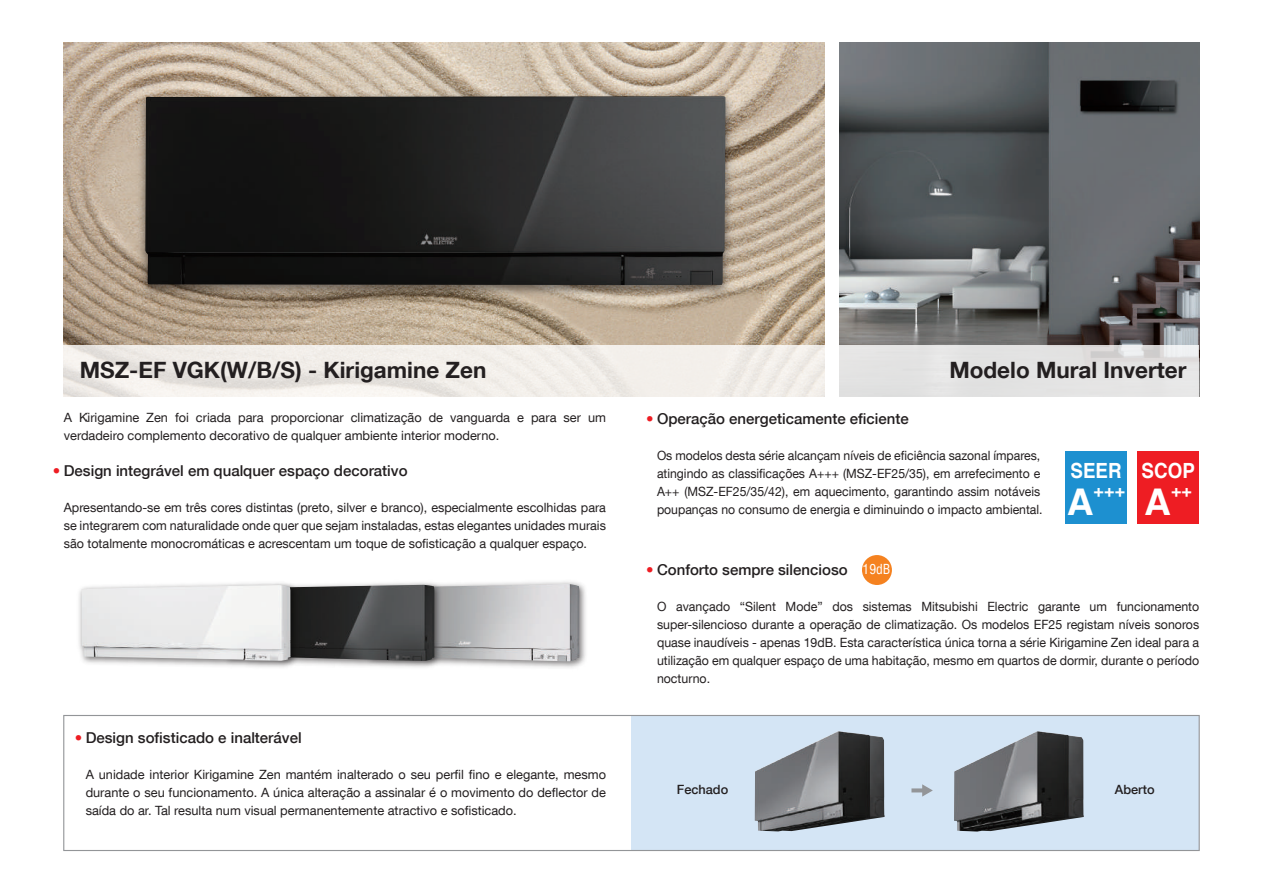
<style>
.page{position:relative;width:1263px;height:893px;background:#fff}
.page>*{position:absolute;margin:0;border:0;box-sizing:border-box;transform-origin:0 0}
.t1{font:700 36.75px "Helvetica";color:#fff}
.t2{font:700 22.5px "Helvetica Neue LT Com";color:#231f20}
.t3{font:700 21px "Helvetica";color:#fff;scale:.9 1}
.t4{font:700 18px "Helvetica";color:#fff}
.t5{font:500 15px "Helvetica Neue LT Com";color:#231f20}
.t6{font:13.5px "Switzerland Condensed";color:#fff}
.t7{font:12.75px/18px "Helvetica Neue LT Com";color:#231f20;text-align:justify}
.t8{font:12.75px/18px "Helvetica Neue LT Com";color:#231f20;scale:.96 1}
.t9{font:500 12.75px "Helvetica Neue LT Com";color:#231f20}
.s1{color:#ee1d23}
</style>
<div class="page">
<div style="left:862px;top:555px;width:30px;height:30px;background:#f58220;border-radius:50%"></div>
<div style="left:1065px;top:452px;width:62px;height:72px;background:#1d90d0"></div>
<div style="left:1137px;top:452px;width:62px;height:72px;background:#ee1d23"></div>
<img style="left:840px;top:43px;width:359px;height:302px">
<img style="left:476px;top:581px;width:110px;height:87px">
<img style="left:476px;top:584px;width:103px;height:77px">
<img style="left:330px;top:582px;width:146px;height:86px">
<img style="left:330px;top:585px;width:104px;height:76px">
<img style="left:79px;top:583px;width:251px;height:85px">
<img style="left:82px;top:585px;width:209px;height:76px">
<img style="left:64px;top:43px;width:761px;height:302px">
<img style="left:86px;top:42px;width:695px;height:355px">
<img style="left:145px;top:96px;width:581px;height:189px">
<div style="left:632px;top:715px;width:567px;height:135px;background:#d4e5f5"></div>
<img style="left:755px;top:731px;width:130px;height:100px">
<img style="left:954px;top:731px;width:130px;height:101px">
<div style="left:63px;top:715px;width:1137px;height:136px;border:1px solid #939598"></div>
<svg style="left:64px;top:345px;width:1135px;height:51px;background:#ebe9e6"></svg>
<svg style="left:911px;top:784px;width:22px;height:13px"></svg>
<h2 class="t2" style="left:80px;top:356px;width:408px">MSZ-EF VGK(W/B/S) - Kirigamine Zen</h2>
<h2 class="t2" style="left:949px;top:356px;width:239px">Modelo Mural Inverter</h2>
<p class="t7" style="left:64px;top:408px;width:544px">A Kirigamine Zen foi criada para proporcionar climatização de vanguarda e para ser um verdadeiro complemento decorativo de qualquer ambiente interior moderno.</p>
<p class="t5" style="left:53px;top:462px;width:356px"><span class="s1">•</span> Design integrável em qualquer espaço decorativo</p>
<p class="t7" style="left:64px;top:498px;width:544px">Apresentando-se em três cores distintas (preto, silver e branco), especialmente escolhidas para se integrarem com naturalidade onde quer que sejam instaladas, estas elegantes unidades murais são totalmente monocromáticas e acrescentam um toque de sofisticação a qualquer espaço.</p>
<p class="t5" style="left:75px;top:729px;width:228px"><span class="s1">•</span> Design sofisticado e inalterável</p>
<p class="t7" style="left:86px;top:765px;width:522px">A unidade interior Kirigamine Zen mantém inalterado o seu perfil fino e elegante, mesmo durante o seu funcionamento. A única alteração a assinalar é o movimento do deflector de saída do ar. Tal resulta num visual permanentemente atractivo e sofisticado.</p>
<p class="t5" style="left:646px;top:409px;width:264px"><span class="s1">•</span> Operação energeticamente eficiente</p>
<p class="t8" style="left:657px;top:446px;width:403px">Os modelos desta série alcançam níveis de eficiência sazonal ímpares, atingindo as classificações A+++ (MSZ-EF25/35), em arrefecimento e A++ (MSZ-EF25/35/42), em aquecimento, garantindo assim notáveis poupanças no consumo de energia e diminuindo o impacto ambiental.</p>
<h3 class="t3" style="left:1070px;top:458px;width:58px">SEER</h3>
<h1 class="t1" style="left:1067px;top:479px;width:28px">A</h1>
<h3 class="t4" style="left:1093px;top:479px;width:33px">+++</h3>
<h3 class="t3" style="left:1141px;top:458px;width:61px">SCOP</h3>
<h1 class="t1" style="left:1144px;top:479px;width:28px">A</h1>
<h3 class="t4" style="left:1171px;top:479px;width:23px">++</h3>
<p class="t5" style="left:646px;top:561px;width:203px"><span class="s1">•</span> Conforto sempre silencioso</p>
<p class="t7" style="left:657px;top:597px;width:544px">O avançado “Silent Mode” dos sistemas Mitsubishi Electric garante um funcionamento super-silencioso durante a operação de climatização. Os modelos EF25 registam níveis sonoros quase inaudíveis - apenas 19dB. Esta característica única torna a série Kirigamine Zen ideal para a utilização em qualquer espaço de uma habitação, mesmo em quartos de dormir, durante o período nocturno.</p>
<p class="t6" style="left:863px;top:561px;width:29px">19dB</p>
<p class="t9" style="left:677px;top:782px;width:53px">Fechado</p>
<p class="t9" style="left:1115px;top:782px;width:41px">Aberto</p>
</div>
